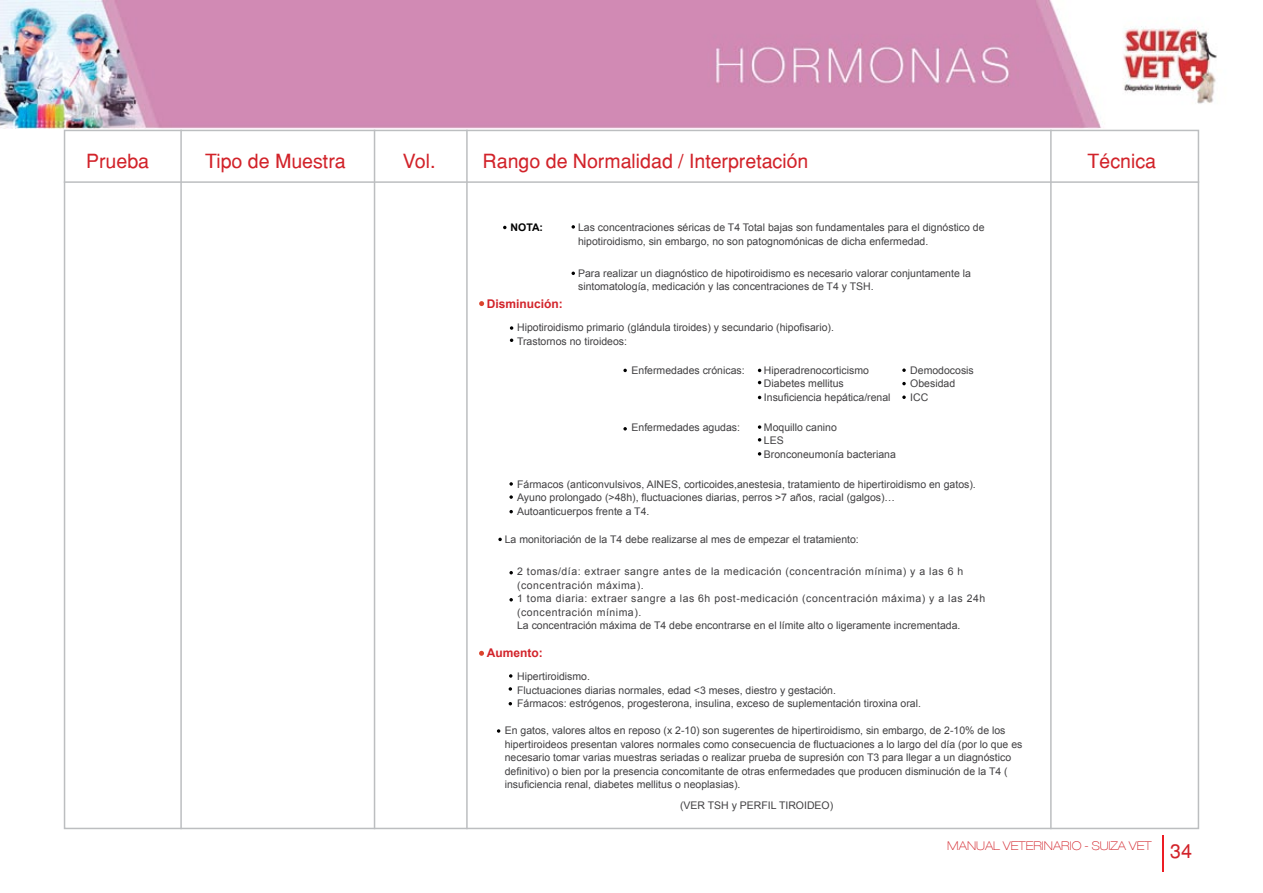
<style>
.page{position:relative;width:1263px;height:893px;background:#fff}
.page>*{position:absolute;margin:0;border:0;box-sizing:border-box;transform-origin:0 0}
.t1{font:19.5px "Helvetica";color:#d2232a}
.t2{font:100 expanded 12px "Helvetica 33";color:#d2232a}
.t3{font:700 12px "Arial";color:#d2232a}
.t4{font:10.5px/13.5px "Arial";color:#414042}
.t5{font:10.5px/13.5px "Arial";letter-spacing:.05em;color:#414042}
.t6{font:700 10.5px "Arial";color:#000}
</style>
<div class="page">
<hr style="left:180px;top:130px;width:2px;height:699px;background:#bcbec0">
<hr style="left:374px;top:130px;width:1px;height:699px;background:#bcbec0">
<hr style="left:466px;top:130px;width:2px;height:699px;background:#bcbec0">
<hr style="left:1050px;top:130px;width:2px;height:699px;background:#bcbec0">
<hr style="left:1162px;top:836px;width:1px;height:36px;background:#ed1d24">
<hr style="left:64px;top:181px;width:1135px;height:2px;background:#bcbec0">
<svg style="left:479px;top:651px;width:5px;height:5px"></svg>
<svg style="left:479px;top:301px;width:5px;height:5px"></svg>
<svg style="left:497px;top:729px;width:3px;height:4px"></svg>
<svg style="left:509px;top:674px;width:3px;height:4px"></svg>
<svg style="left:509px;top:687px;width:3px;height:4px"></svg>
<svg style="left:509px;top:482px;width:4px;height:4px"></svg>
<svg style="left:509px;top:495px;width:4px;height:4px"></svg>
<svg style="left:509px;top:510px;width:4px;height:3px"></svg>
<svg style="left:498px;top:538px;width:4px;height:3px"></svg>
<svg style="left:509px;top:571px;width:4px;height:3px"></svg>
<svg style="left:509px;top:598px;width:4px;height:3px"></svg>
<svg style="left:623px;top:369px;width:4px;height:3px"></svg>
<svg style="left:758px;top:425px;width:3px;height:4px"></svg>
<svg style="left:758px;top:438px;width:3px;height:4px"></svg>
<svg style="left:758px;top:452px;width:3px;height:4px"></svg>
<svg style="left:902px;top:368px;width:4px;height:4px"></svg>
<svg style="left:902px;top:382px;width:4px;height:3px"></svg>
<svg style="left:902px;top:395px;width:4px;height:4px"></svg>
<svg style="left:623px;top:427px;width:4px;height:4px"></svg>
<svg style="left:510px;top:326px;width:3px;height:4px"></svg>
<svg style="left:571px;top:225px;width:4px;height:4px"></svg>
<svg style="left:571px;top:272px;width:4px;height:3px"></svg>
<img style="left:0;top:0;width:1217px;height:129px">
<h1 class="t1" style="left:86px;top:149px;width:65px">Prueba</h1>
<h1 class="t1" style="left:205px;top:149px;width:142px">Tipo de Muestra</h1>
<h1 class="t1" style="left:403px;top:149px;width:34px">Vol.</h1>
<h1 class="t1" style="left:483px;top:149px;width:327px">Rango de Normalidad / Interpretación</h1>
<h1 class="t1" style="left:1087px;top:149px;width:70px">Técnica</h1>
<p class="t6" style="left:511px;top:221px;width:34px">NOTA:</p>
<p class="t4" style="left:578px;top:221px;width:408px">Las concentraciones séricas de T4 Total bajas son fundamentales para el dignóstico de hipotiroidismo, sin embargo, no son patognomónicas de dicha enfermedad.</p>
<p class="t4" style="left:578px;top:266px;width:394px">Para realizar un diagnóstico de hipotiroidismo es necesario valorar conjuntamente la sintomatología, medicación y las concentraciones de T4 y TSH.</p>
<p class="t3" style="left:487px;top:296px;width:78px">Disminución:</p>
<p class="t4" style="left:517px;top:321px;width:318px">Hipotiroidismo primario (glándula tiroides) y secundario (hipofisario).<br>Trastornos no tiroideos:</p>
<p class="t4" style="left:631px;top:364px;width:115px">Enfermedades crónicas:</p>
<p class="t4" style="left:631px;top:420px;width:110px">Enfermedades agudas:</p>
<p class="t4" style="left:764px;top:364px;width:128px">Hiperadrenocorticismo<br>Diabetes mellitus<br>Insuficiencia hepática/renal</p>
<p class="t4" style="left:764px;top:420px;width:133px">Moquillo canino<br>LES<br>Bronconeumonía bacteriana</p>
<p class="t4" style="left:910px;top:364px;width:65px">Demodocosis<br>Obesidad<br>ICC</p>
<p class="t4" style="left:517px;top:477px;width:460px">Fármacos (anticonvulsivos, AINES, corticoides,anestesia, tratamiento de hipertiroidismo en gatos).<br>Ayuno prolongado (&gt;48h), fluctuaciones diarias, perros &gt;7 años, racial (galgos)…<br>Autoanticuerpos frente a T4.</p>
<p class="t4" style="left:505px;top:532px;width:356px">La monitoriación de la T4 debe realizarse al mes de empezar el tratamiento:</p>
<p class="t5" style="left:517px;top:565px;width:470px">2 tomas/día: extraer sangre antes de la medicación (concentración mínima) y a las 6 h (concentración máxima).<br>1 toma diaria: extraer sangre a las 6h post-medicación (concentración máxima) y a las 24h (concentración mínima).<br>La concentración máxima de T4 debe encontrarse en el límite alto o ligeramente incrementada.</p>
<p class="t3" style="left:487px;top:644px;width:57px">Aumento:</p>
<p class="t4" style="left:517px;top:670px;width:405px">Hipertiroidismo.<br>Fluctuaciones diarias normales, edad &lt;3 meses, diestro y gestación.<br>Fármacos: estrógenos, progesterona, insulina, exceso de suplementación tiroxina oral.</p>
<p class="t4" style="left:505px;top:724px;width:519px">En gatos, valores altos en reposo (x 2-10) son sugerentes de hipertiroidismo, sin embargo, de 2-10% de los hipertiroideos presentan valores normales como consecuencia de fluctuaciones a lo largo del día (por lo que es necesario tomar varias muestras seriadas o realizar prueba de supresión con T3 para llegar a un diagnóstico definitivo) o bien por la presencia concomitante de otras enfermedades que producen disminución de la T4 ( insuficiencia renal, diabetes mellitus o neoplasias).</p>
<p class="t4" style="left:680px;top:799px;width:155px">(VER TSH y PERFIL TIROIDEO)</p>
<p class="t2" style="left:947px;top:838px;width:206px">MANUAL VETERINARIO - SUIZA VET</p>
<h1 class="t1" style="left:1170px;top:839px;width:23px">34</h1>
</div>
